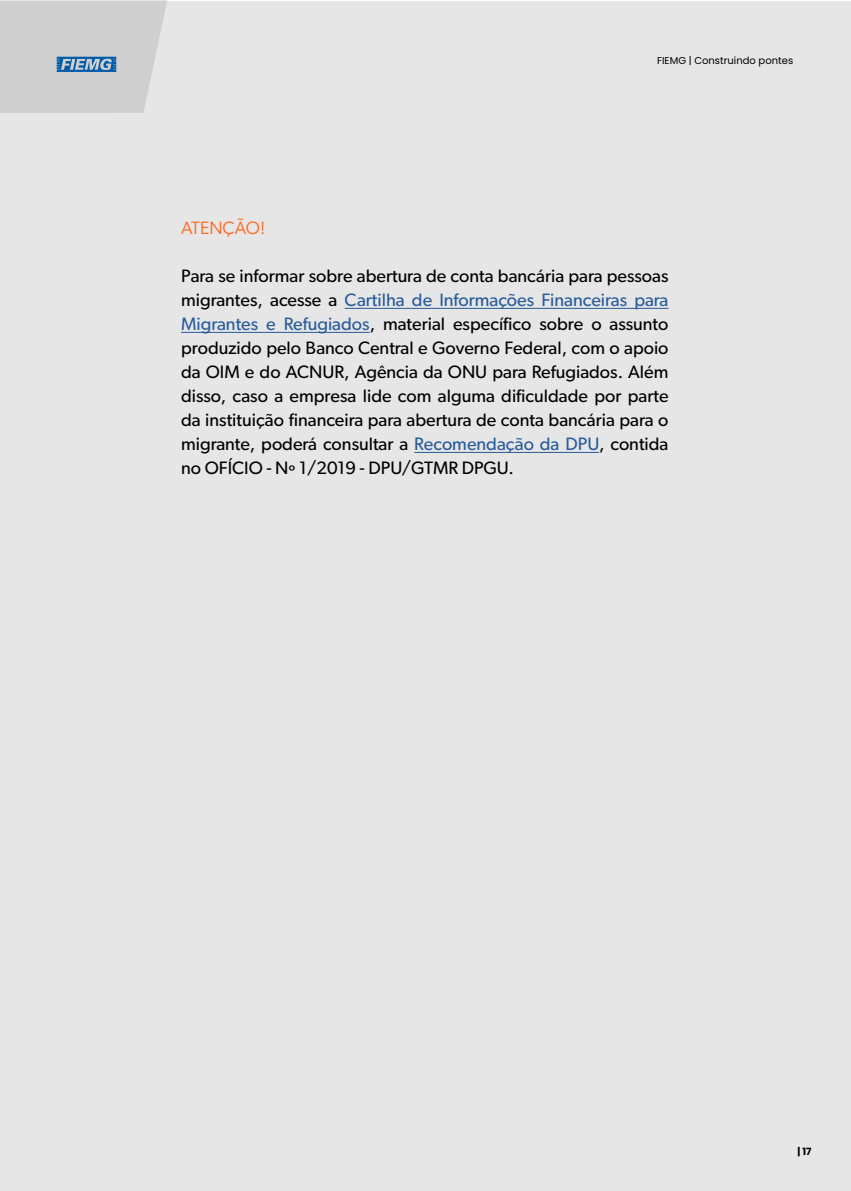
<style>
.page{position:relative;width:851px;height:1191px;background:#fff}
.page>*{position:absolute;margin:0;border:0;box-sizing:border-box;transform-origin:0 0}
.t1{font:18px/24px "Gibson";color:#000;text-align:justify}
.t2{font:18px "Gibson";color:#ff671f}
.t3{font:10px "Poppins";color:#000}
.t4{font:700 10px "Poppins";color:#000}
.s1{color:#275b9b}
</style>
<div class="page">
<div style="left:0;top:1px;width:850px;height:1190px;background:#e6e6e6"></div>
<svg style="left:0;top:0;width:167px;height:113px;background:#d0d0d0"></svg>
<svg style="left:57px;top:57px;width:59px;height:15px"></svg>
<hr style="left:344px;top:308px;width:324px;height:1px;background:#275b9b">
<hr style="left:181px;top:332px;width:188px;height:1px;background:#275b9b">
<hr style="left:414px;top:452px;width:185px;height:1px;background:#275b9b">
<p class="t3" style="left:657px;top:55px;width:138px">FIEMG | Construindo pontes</p>
<p class="t2" style="left:181px;top:217px;width:86px">ATENÇÃO!</p>
<p class="t1" style="left:181px;top:264px;width:489px">Para se informar sobre abertura de conta bancária para pessoas migrantes, acesse a <span class="s1">Cartilha de Informações Financeiras para Migrantes e Refugiados</span>, material específico sobre o assunto produzido pelo Banco Central e Governo Federal, com o apoio da OIM e do ACNUR, Agência da ONU para Refugiados. Além disso, caso a empresa lide com alguma dificuldade por parte da instituição financeira para abertura de conta bancária para o migrante, poderá consultar a <span class="s1">Recomendação da DPU</span>, contida no OFÍCIO - Nº 1/2019 - DPU/GTMR DPGU.</p>
<p class="t4" style="left:797px;top:1146px;width:16px">| 17</p>
</div>
